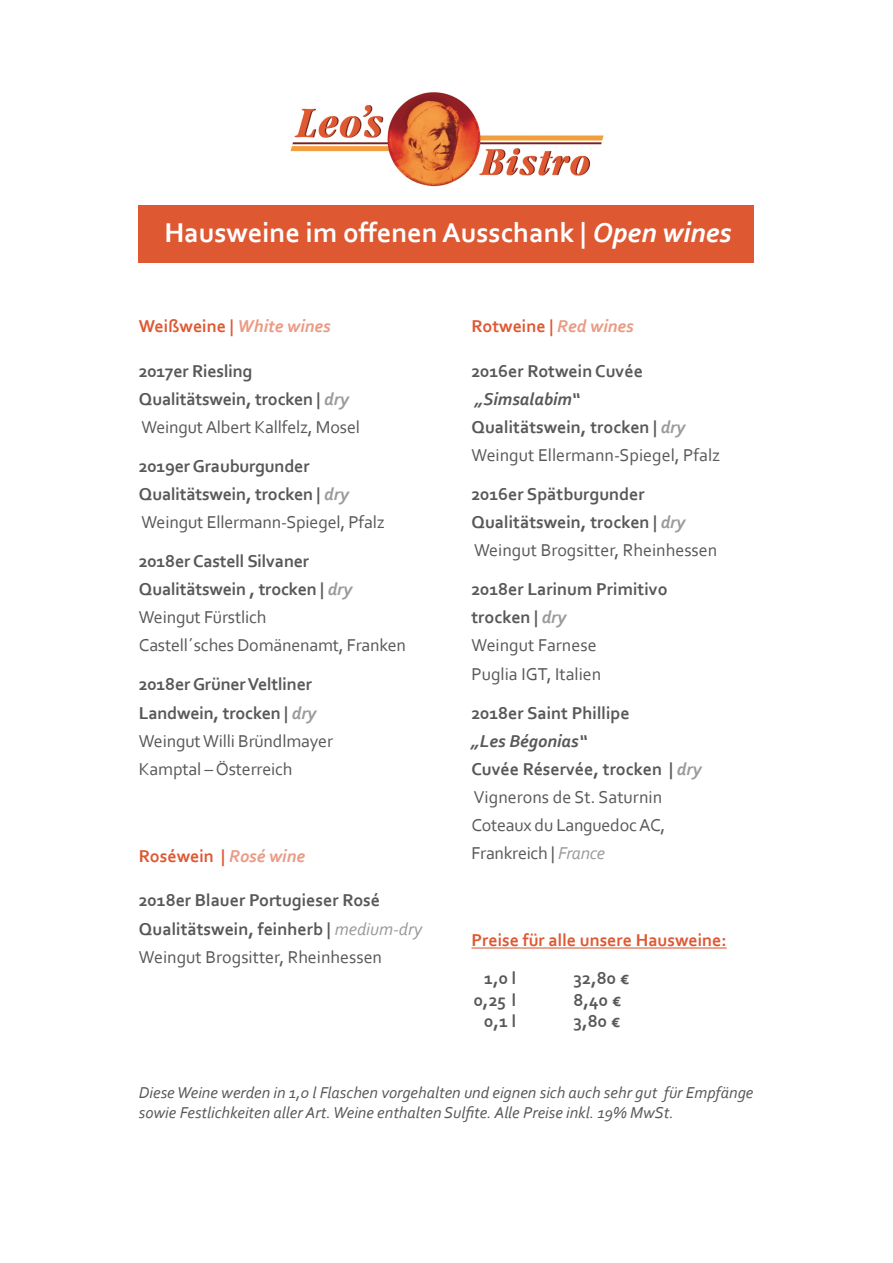
<style>
.page{position:relative;width:893px;height:1263px;background:#fff}
.page>*{position:absolute;margin:0;border:0;box-sizing:border-box;transform-origin:0 0}
.t1{font:700 28.5px "Corbel";color:#fff}
.t2{font:18px/28px "Corbel";letter-spacing:-.01em;color:#58585a}
.t3{font:700 18px/28px "Corbel";color:#58585a}
.t4{font:700 18px "Corbel";color:#de5832}
.t5{font:italic 16.5px/19.8px "Corbel";color:#58585a}
.s1{font-style:italic}
.s2{font-style:italic;color:#eb9b84}
.s3{font-style:italic;color:#9b9b9c}
.s4{font-weight:400}
.s5{font-weight:700}
.s6{font-weight:700;font-style:italic;color:#9b9b9c}
.s7{font-weight:400;font-style:italic;color:#9b9b9c}
.s8{font-weight:700;font-style:italic}
</style>
<div class="page">
<img style="left:290px;top:92px;width:314px;height:95px">
<hr style="left:471px;top:947px;width:256px;height:1px;background:#de5832">
<div style="left:139px;top:206px;width:615px;height:57px;background:#de5832"></div>
<h1 class="t1" style="left:164px;top:215px;width:569px">Hausweine im offenen Ausschank | <span class="s1">Open wines</span></h1>
<p class="t4" style="left:139px;top:315px;width:193px">Weißweine | <span class="s2">White wines</span></p>
<p class="t3" style="left:139px;top:356px;width:223px">2017er Riesling<br>Qualitätswein, trocken | <span class="s3">dry<br></span><span class="s4">Weingut Albert Kallfelz, Mosel</span></p>
<p class="t3" style="left:139px;top:451px;width:247px">2019er Grauburgunder<br>Qualitätswein, trocken | <span class="s3">dry<br></span><span class="s4">Weingut Ellermann-Spiegel, Pfalz</span></p>
<p class="t2" style="left:139px;top:547px;width:269px"><span class="s5">2018er Castell Silvaner<br>Qualitätswein , trocken |</span> <span class="s6">dry<br></span>Weingut Fürstlich<br>Castell´sches Domänenamt, Franken</p>
<p class="t2" style="left:139px;top:670px;width:196px"><span class="s5">2018er Grüner Veltliner<br>Landwein, trocken |</span> <span class="s6">dry<br></span>Weingut Willi Bründlmayer<br>Kamptal – Österreich</p>
<p class="t4" style="left:139px;top:845px;width:168px">Roséwein | <span class="s2">Rosé wine</span></p>
<p class="t3" style="left:139px;top:886px;width:285px">2018er Blauer Portugieser Rosé<br>Qualitätswein, feinherb | <span class="s7">medium-dry<br></span><span class="s4">Weingut Brogsitter, Rheinhessen</span></p>
<p class="t4" style="left:471px;top:315px;width:164px">Rotweine | <span class="s2">Red wines</span></p>
<p class="t3" style="left:471px;top:356px;width:173px">2016er Rotwein Cuvée</p>
<p class="t2" style="left:471px;top:384px;width:250px"><span class="s8">„Simsalabim“<br></span><span class="s5">Qualitätswein, trocken |</span> <span class="s6">dry<br></span>Weingut Ellermann-Spiegel, Pfalz</p>
<p class="t3" style="left:471px;top:480px;width:247px">2016er Spätburgunder<br>Qualitätswein, trocken | <span class="s3">dry<br></span><span class="s4">Weingut Brogsitter, Rheinhessen</span></p>
<p class="t2" style="left:471px;top:575px;width:198px"><span class="s5">2018er Larinum Primitivo trocken |</span> <span class="s6">dry<br></span>Weingut Farnese<br>Puglia IGT, Italien</p>
<p class="t3" style="left:471px;top:698px;width:160px">2018er Saint Phillipe</p>
<p class="t2" style="left:471px;top:726px;width:232px"><span class="s8">„Les Bégonias“<br></span><span class="s5">Cuvée Réservée, trocken |</span> <span class="s6">dry<br></span>Vignerons de St. Saturnin<br>Coteaux du Languedoc AC,<br>Frankreich | <span class="s3">France</span></p>
<p class="t4" style="left:471px;top:929px;width:257px">Preise für alle unsere Hausweine:</p>
<p class="t3" style="left:484px;top:964px;width:34px">1,0 l</p>
<p class="t3" style="left:573px;top:964px;width:57px">32,80 €</p>
<p class="t3" style="left:474px;top:985px;width:44px">0,25 l</p>
<p class="t3" style="left:573px;top:985px;width:49px">8,40 €</p>
<p class="t3" style="left:484px;top:1007px;width:34px">0,1 l</p>
<p class="t3" style="left:573px;top:1007px;width:48px">3,80 €</p>
<p class="t5" style="left:139px;top:1082px;width:616px">Diese Weine werden in 1,0 l Flaschen vorgehalten und eignen sich auch sehr gut für Empfänge sowie Festlichkeiten aller Art. Weine enthalten Sulfite. Alle Preise inkl. 19% MwSt.</p>
</div>
